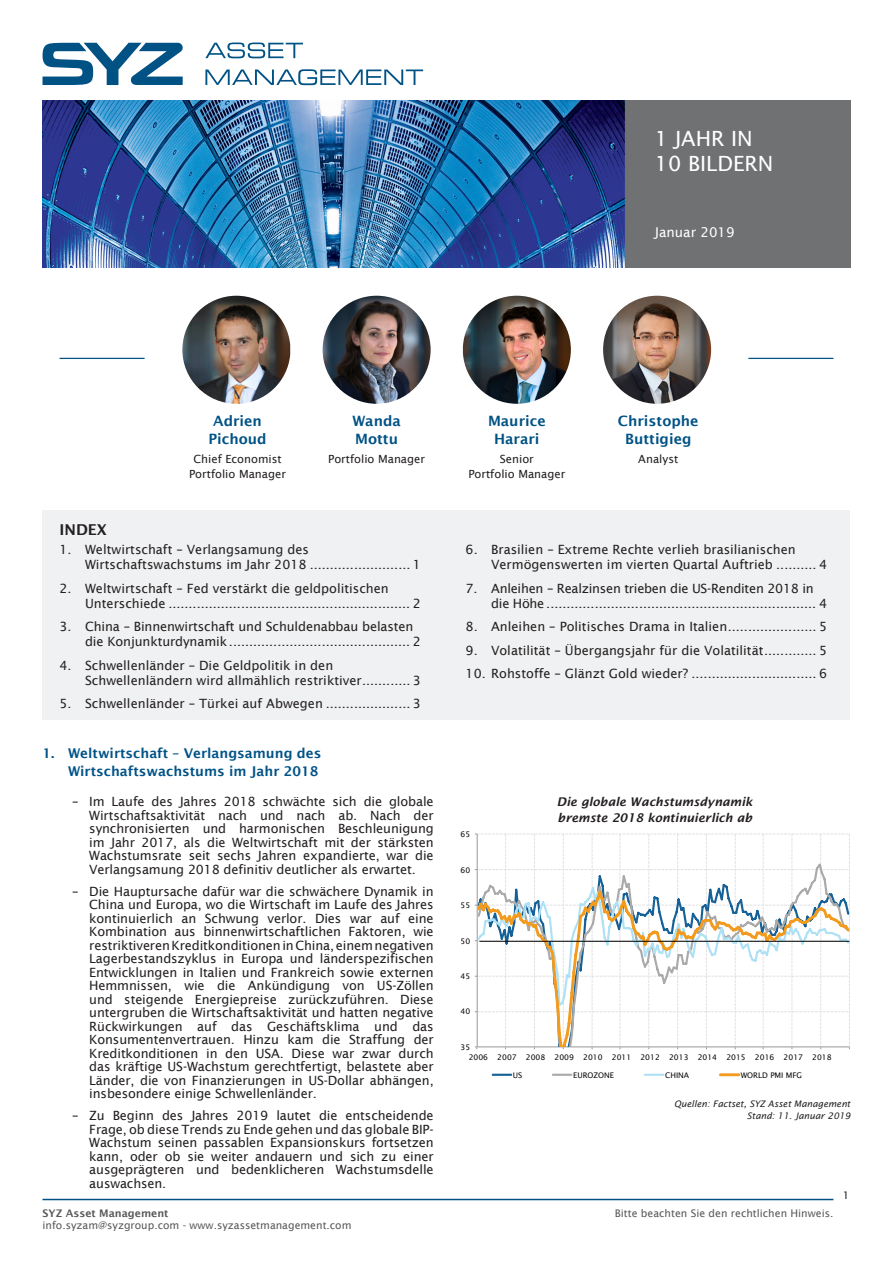
<style>
.page{position:relative;width:893px;height:1263px;background:#fff}
.page>*{position:absolute;margin:0;border:0;box-sizing:border-box;transform-origin:0 0}
.t1{font:21px/25.2px "Lucida Sans";color:#fff}
.t2{font:600 15px "Lucida Sans";color:#231f20}
.t3{font:600 14.25px/18px "Lucida Sans";color:#005285;text-align:center}
.t4{font:600 13.5px/18px "Lucida Sans";color:#005387;text-align:right}
.t5{font:13.5px "Lucida Sans";color:#fff}
.t6{font:12.75px/13.5px "Lucida Sans";color:#231f20}
.t7{font:12.75px/15px "Lucida Sans";letter-spacing:-.02em;color:#231f20}
.Graph_TITLES{font:italic 600 12px/16.5px "Lucida Sans";color:#231f20}
.t8{font:11.25px "Lucida Sans";color:#231f20}
.t9{font:10.5px "Lucida Sans";color:#57585a}
.t10{font:600 10.5px "Lucida Sans";color:#57585a}
.t11{font:10.5px "Lucida Sans";color:#231f20}
.Source_data{font:italic 9px "Lucida Sans";color:#231f20}
.t12{font:7.65px "Lucida Sans";color:#050504}
</style>
<div class="page">
<svg style="left:205px;top:43px;width:98px;height:15px"></svg>
<svg style="left:205px;top:69px;width:218px;height:16px"></svg>
<svg style="left:43px;top:43px;width:140px;height:42px"></svg>
<img style="left:43px;top:100px;width:807px;height:168px">
<hr style="left:43px;top:1199px;width:790px;height:1px;background:#005285">
<div style="left:43px;top:510px;width:807px;height:210px;background:#f0f1f2"></div>
<svg style="left:475px;top:833px;width:375px;height:216px"></svg>
<svg style="left:476px;top:862px;width:373px;height:23px"></svg>
<svg style="left:476px;top:885px;width:373px;height:4px"></svg>
<svg style="left:476px;top:889px;width:373px;height:158px"></svg>
<svg style="left:493px;top:1074px;width:18px;height:2px"></svg>
<svg style="left:553px;top:1074px;width:18px;height:2px"></svg>
<svg style="left:645px;top:1074px;width:18px;height:2px"></svg>
<hr style="left:720px;top:1073px;width:19px;height:3px;background:#f29b1e">
<hr style="left:479px;top:941px;width:370px;height:1px;background:#050504">
<hr style="left:748px;top:358px;width:85px;height:1px;background:#005285">
<hr style="left:60px;top:358px;width:85px;height:1px;background:#005285">
<img style="left:182px;top:296px;width:108px;height:108px;border-radius:53px">
<img style="left:603px;top:296px;width:108px;height:108px;border-radius:54px">
<img style="left:323px;top:296px;width:108px;height:108px;border-radius:54px">
<img style="left:463px;top:296px;width:108px;height:108px;border-radius:53px">
<h1 class="t1" style="left:655px;top:126px;width:120px">1 JAHR IN<br>10 BILDERN</h1>
<p class="t5" style="left:655px;top:224px;width:81px">Januar 2019</p>
<p class="t2" style="left:60px;top:521px;width:49px">INDEX</p>
<p class="t3" style="left:208px;top:412px;width:60px">Adrien<br>Pichoud</p>
<p class="t8" style="left:193px;top:453px;width:90px">Chief Economist</p>
<p class="t8" style="left:189px;top:468px;width:98px">Portfolio Manager</p>
<p class="t3" style="left:352px;top:412px;width:50px;text-align:left">Wanda<br>Mottu</p>
<p class="t8" style="left:328px;top:453px;width:98px">Portfolio Manager</p>
<p class="t6" style="left:85px;top:542px;width:337px;line-height:15px;text-indent:-26px">1. Weltwirtschaft – Verlangsamung des<br>Wirtschaftswachstums im Jahr 2018 ......................... 1</p>
<p class="t6" style="left:85px;top:581px;width:337px;line-height:15px;text-indent:-26px">2. Weltwirtschaft – Fed verstärkt die geldpolitischen<br>Unterschiede ............................................................ 2</p>
<p class="t6" style="left:85px;top:619px;width:337px;line-height:15px;text-indent:-26px">3. China – Binnenwirtschaft und Schuldenabbau belasten die Konjunkturdynamik............................................. 2</p>
<p class="t6" style="left:85px;top:658px;width:337px;line-height:15px;text-indent:-26px">4. Schwellenländer – Die Geldpolitik in den<br>Schwellenländern wird allmählich restriktiver............ 3</p>
<p class="t6" style="left:60px;top:697px;width:363px">5. Schwellenländer – Türkei auf Abwegen ..................... 3</p>
<p class="t4" style="left:43px;top:744px;width:280px">1. Weltwirtschaft – Verlangsamung des<br>Wirtschaftswachstums im Jahr 2018</p>
<p class="t6" style="left:89px;top:795px;width:346px;text-align:justify;text-indent:-17px">– Im Laufe des Jahres 2018 schwächte sich die globale Wirtschaftsaktivität nach und nach ab. Nach der synchronisierten und harmonischen Beschleunigung im Jahr 2017, als die Weltwirtschaft mit der stärksten Wachstumsrate seit sechs Jahren expandierte, war die Verlangsamung 2018 definitiv deutlicher als erwartet.</p>
<p class="t6" style="left:89px;top:884px;width:346px;text-align:justify;text-indent:-17px">– Die Hauptursache dafür war die schwächere Dynamik in China und Europa, wo die Wirtschaft im Laufe des Jahres kontinuierlich an Schwung verlor. Dies war auf eine Kombination aus binnenwirtschaftlichen Faktoren, wie restriktiveren Kreditkonditionen in China, einem negativen Lagerbestandszyklus in Europa und länderspezifischen Entwicklungen in Italien und Frankreich sowie externen Hemmnissen, wie die Ankündigung von US-Zöllen und steigende Energiepreise zurückzuführen. Diese untergruben die Wirtschaftsaktivität und hatten negative Rückwirkungen auf das Geschäftsklima und das Konsumentenvertrauen. Hinzu kam die Straffung der Kreditkonditionen in den USA. Diese war zwar durch das kräftige US-Wachstum gerechtfertigt, belastete aber Länder, die von Finanzierungen in US-Dollar abhängen, insbesondere einige Schwellenländer.</p>
<p class="t6" style="left:89px;top:1109px;width:346px;text-align:justify;text-indent:-17px">– Zu Beginn des Jahres 2019 lautet die entscheidende Frage, ob diese Trends zu Ende gehen und das globale BIP-Wachstum seinen passablen Expansionskurs fortsetzen kann, oder ob sie weiter andauern und sich zu einer ausgeprägteren und bedenklicheren Wachstumsdelle auswachsen.</p>
<p class="t3" style="left:488px;top:412px;width:59px">Maurice<br>Harari</p>
<p class="t8" style="left:500px;top:453px;width:36px">Senior</p>
<p class="t8" style="left:468px;top:468px;width:98px">Portfolio Manager</p>
<p class="t3" style="left:618px;top:412px;width:82px">Christophe<br>Buttigieg</p>
<p class="t8" style="left:638px;top:453px;width:42px">Analyst</p>
<p class="t6" style="left:491px;top:542px;width:337px;line-height:15px;text-indent:-26px">6. Brasilien – Extreme Rechte verlieh brasilianischen<br>Vermögenswerten im vierten Quartal Auftrieb .......... 4</p>
<p class="t7" style="left:491px;top:581px;width:337px;text-indent:-26px">7. Anleihen – Realzinsen trieben die US-Renditen 2018 in die Höhe ................................................................... 4</p>
<p class="t6" style="left:466px;top:620px;width:363px">8. Anleihen – Politisches Drama in Italien...................... 5</p>
<p class="t6" style="left:466px;top:643px;width:363px">9. Volatilität – Übergangsjahr für die Volatilität............. 5</p>
<p class="t6" style="left:466px;top:667px;width:363px">10. Rohstoffe – Glänzt Gold wieder? ............................... 6</p>
<p class="t12" style="left:460px;top:830px;width:11px">65</p>
<p class="t12" style="left:460px;top:865px;width:11px">60</p>
<p class="t12" style="left:460px;top:901px;width:11px">55</p>
<p class="t12" style="left:460px;top:936px;width:11px">50</p>
<p class="t12" style="left:460px;top:972px;width:11px">45</p>
<p class="t12" style="left:460px;top:1007px;width:11px">40</p>
<p class="t12" style="left:460px;top:1043px;width:11px">35</p>
<p class="Graph_TITLES" style="left:557px;top:793px;width:197px">Die globale Wachstumsdynamik bremste 2018 kontinuierlich ab</p>
<p class="t12" style="left:469px;top:1052px;width:364px">2006 2007 2008 2009 2010 2011 2012 2013 2014 2015 2016 2017 2018</p>
<p class="t12" style="left:513px;top:1071px;width:11px">US</p>
<p class="t12" style="left:573px;top:1071px;width:42px">EUROZONE</p>
<p class="t12" style="left:665px;top:1071px;width:26px">CHINA</p>
<p class="t12" style="left:741px;top:1071px;width:63px">WORLD PMI MFG</p>
<p class="Source_data" style="left:674px;top:1098px;width:178px">Quellen: Factset, SYZ Asset Management</p>
<p class="Source_data" style="left:747px;top:1110px;width:105px">Stand: 11. Januar 2019</p>
<p class="t11" style="left:843px;top:1189px;width:8px">1</p>
<p class="t10" style="left:43px;top:1207px;width:128px">SYZ Asset Management</p>
<p class="t9" style="left:615px;top:1207px;width:220px">Bitte beachten Sie den rechtlichen Hinweis.</p>
<p class="t9" style="left:43px;top:1219px;width:311px">info.syzam@syzgroup.com - www.syzassetmanagement.com</p>
</div>
